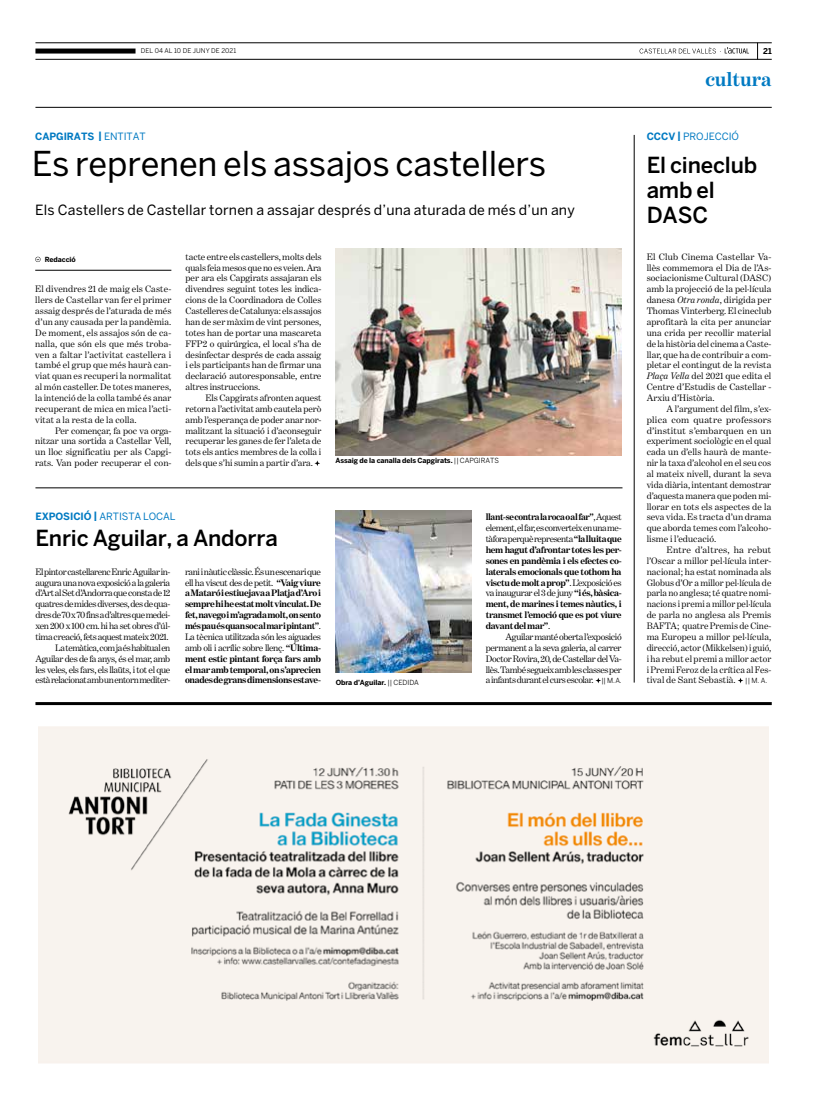
<style>
.page{position:relative;width:820px;height:1106px;background:#fff}
.page>*{position:absolute;margin:0;border:0;box-sizing:border-box;transform-origin:0 0}
.t1{font:34px "Benton Sans";letter-spacing:-.005em;color:#000}
.t2{font:500 22px/25px "Benton Sans";letter-spacing:-.01em;color:#000}
.t3{font:700 20px "Benton Modern One";letter-spacing:-.005em;color:#007ac2}
.t4{font:14px "Benton Sans";letter-spacing:.015em;color:#000}
.t5{font:10px "Benton Sans";letter-spacing:-.005em;color:#007ac2}
.t6{font:700 10px "Benton Sans";letter-spacing:-.01em;color:#007ac2}
.t7{font:9.5px/10.9px "Benton Modern One";letter-spacing:-.035em;color:#000;text-align:justify}
.t8{font:700 9.5px/10.9px "Benton Modern One";letter-spacing:-.035em;color:#000;text-align:justify}
.t9{font:700 8px "Benton Sans";color:#000}
.t10{font:700 7px "Benton Sans";letter-spacing:-.01em;color:#000}
.t11{font:6.5px "Benton Sans";letter-spacing:.005em;color:#000}
.s1{font-weight:400}
.s2{font-weight:700}
.s3{font-family:"Benton Sans";font-size:7px}
.s4{font-style:italic}
</style>
<div class="page">
<svg style="left:757px;top:44px;width:1px;height:15px"></svg>
<svg style="left:639px;top:47px;width:109px;height:7px"></svg>
<hr style="left:35px;top:107px;width:736px;height:1px;background:#000">
<hr style="left:35px;top:43px;width:736px;height:1px;background:#000">
<hr style="left:35px;top:59px;width:736px;height:1px;background:#000">
<div style="left:35px;top:49px;width:100px;height:5px;background:#000"></div>
<hr style="left:35px;top:702px;width:736px;height:3px;background:#000">
<hr style="left:35px;top:487px;width:587px;height:1px;background:#000">
<img style="left:335px;top:249px;width:286px;height:206px">
<svg style="left:35px;top:257px;width:6px;height:5px"></svg>
<hr style="left:35px;top:270px;width:136px;height:1px;background:#000">
<svg style="left:738px;top:678px;width:5px;height:5px"></svg>
<hr style="left:633px;top:135px;width:1px;height:547px;background:#000">
<svg style="left:314px;top:460px;width:6px;height:6px"></svg>
<svg style="left:595px;top:678px;width:6px;height:5px"></svg>
<img style="left:335px;top:510px;width:136px;height:162px">
<img style="left:38px;top:726px;width:730px;height:337px">
<p class="t11" style="left:141px;top:47px;width:97px">DEL 04 AL 10 DE JUNY DE 2021</p>
<p class="t9" style="left:762px;top:46px;width:10px">21</p>
<h3 class="t3" style="left:705px;top:68px;width:68px">cultura</h3>
<p class="t6" style="left:35px;top:131px;width:112px">CAPGIRATS | <span class="s1">ENTITAT</span></p>
<p class="t5" style="left:646px;top:131px;width:94px"><span class="s2">CCCV |</span> PROJECCIÓ</p>
<h1 class="t1" style="left:32px;top:143px;width:516px">Es reprenen els assajos castellers</h1>
<h3 class="t4" style="left:35px;top:202px;width:541px">Els Castellers de Castellar tornen a assajar després d’una aturada de més d’un any</h3>
<p class="t10" style="left:45px;top:255px;width:33px">Redacció</p>
<p class="t7" style="left:185px;top:251px;width:137px">tacte entre els castellers, molts dels quals feia mesos que no es veien. Ara per ara els Capgirats assajaran els divendres seguint totes les indica&shy;cions de la Coordinadora de Colles Castelleres de Catalunya: els assajos han de ser màxim de vint persones, totes han de portar una mascareta FFP2 o quirúrgica, el local s’ha de desinfectar després de cada assaig i els participants han de firmar una declaració autoresponsable, entre altres instruccions.</p>
<p class="t7" style="left:185px;top:392px;width:137px;text-indent:20px">Els Capgirats afronten aquest retorn a l’activitat amb cautela però amb l’esperança de poder anar nor&shy;malitzant la situació i d’aconseguir recuperar les ganes de fer l’aleta de tots els antics membres de la colla i dels que s’hi sumin a partir d’ara.</p>
<p class="t7" style="left:35px;top:284px;width:138px">El divendres 21 de maig els Caste&shy;llers de Castellar van fer el primer assaig després de l’aturada de més d’un any causada per la pandèmia.<br>De moment, els assajos són de ca&shy;nalla, que són els que més troba&shy;ven a faltar l’activitat castellera i també el grup que més haurà can&shy;viat quan es recuperi la normalitat al món casteller. De totes maneres, la intenció de la colla també és anar recuperant de mica en mica l’acti&shy;vitat a la resta de la colla.</p>
<p class="t7" style="left:35px;top:425px;width:137px;text-indent:20px">Per començar, fa poc va orga&shy;nitzar una sortida a Castellar Vell, un lloc significatiu per als Capgi&shy;rats. Van poder recuperar el con-</p>
<p class="t10" style="left:335px;top:456px;width:165px">Assaig de la canalla dels Capgirats. <span class="s1">|| CAPGIRATS</span></p>
<p class="t5" style="left:35px;top:511px;width:141px"><span class="s2">EXPOSICIÓ |</span> ARTISTA LOCAL</p>
<h2 class="t2" style="left:35px;top:525px;width:244px">Enric Aguilar, a Andorra</h2>
<p class="t7" style="left:35px;top:566px;width:136px;text-align:right">El pintor castellarenc Enric Aguilar in&shy;augura una nova exposició a la galeria d’Art al Set d’Andorra que consta de 12 quatres de mides diverses, des de qua&shy;dres de 70 x 70 fins a d’altres que medei&shy;xen 200 x 100 cm. hi ha set obres d’úl&shy;tima creació, fets aquest mateix 2021.<br>La temàtica, com ja és habitual en Aguilar des de fa anys, és el mar, amb les veles, els fars, els llaüts, i tot el que està relacionat amb un entorn mediter-</p>
<p class="t8" style="left:185px;top:566px;width:137px"><span class="s1">rani i nàutic clàssic. És un escenari que ell ha viscut des de petit.</span> “Vaig viure a Mataró i estiuejava a Platja d’Aro i sempre hi he estat molt vinculat. De fet, navego i m’agrada molt, on sento més pau és quan soc al mar i pintant”<span class="s1">.<br>La tècnica utilitzada són les aiguades amb oli i acrílic sobre llenç.</span> “Última&shy;ment estic pintant força fars amb el mar amb temporal, on s’aprecien onades de grans dimensions estave-</p>
<p class="t8" style="left:485px;top:511px;width:137px">llant-se contra la roca o al far”<span class="s1">, Aquest element, el far, es converteix en una me&shy;tàfora perquè representa</span> “la lluita que hem hagut d’afrontar totes les per&shy;sones en pandèmia i els efectes co&shy;laterals emocionals que tothom ha visctu de molt a prop”<span class="s1">. L’exposició es va inaugurar el 3 de juny</span> “i és, bàsica&shy;ment, de marines i temes nàutics, i transmet l’emoció que es pot viure davant del mar”<span class="s1">.</span></p>
<p class="t7" style="left:485px;top:631px;width:137px;text-indent:20px">Aguilar manté oberta l’exposició permanent a la seva galeria, al carrer Doctor Rovira, 20, de Castellar del Va&shy;llès. També segueix amb les classes per</p>
<p class="t10" style="left:335px;top:677px;width:85px">Obra d’Aguilar. <span class="s1">|| CEDIDA</span></p>
<p class="t7" style="left:485px;top:674px;width:137px">a infants durant el curs escolar. <span class="s3">|| M. A.</span></p>
<h2 class="t2" style="left:646px;top:152px;width:112px">El cineclub amb el<br>DASC</h2>
<p class="t7" style="left:646px;top:251px;width:126px">El Club Cinema Castellar Va&shy;llès commemora el Dia de l’As&shy;sociacionisme Cultural (DASC) amb la projecció de la pel·lícula danesa <span class="s4">Otra ronda</span>, dirigida per Thomas Vinterberg. El cineclub aprofitarà la cita per anunciar una crida per recollir material de la història del cinema a Caste&shy;llar, que ha de contribuir a com&shy;pletar el contingut de la revista <span class="s4">Plaça Vella</span> del 2021 que edita el Centre d’Estudis de Castellar - Arxiu d’Història.</p>
<p class="t7" style="left:646px;top:403px;width:126px;text-indent:20px">A l’argument del film, s’ex&shy;plica com quatre professors d’institut s’embarquen en un experiment sociològic en el qual cada un d’ells haurà de mante&shy;nir la taxa d’alcohol en el seu cos al mateix nivell, durant la seva vida diària, intentant demostrar d’aquesta manera que poden mi&shy;llorar en tots els aspectes de la seva vida. Es tracta d’un drama que aborda temes com l’alcoho&shy;lisme i l’educació.</p>
<p class="t7" style="left:646px;top:544px;width:126px;text-indent:20px">Entre d’altres, ha rebut l’Oscar a millor pel·lícula inter&shy;nacional; ha estat nominada als Globus d’Or a millor pel·lícula de parla no anglesa; té quatre nomi&shy;nacions i premi a millor pel·lícula de parla no anglesa als Premis BAFTA; quatre Premis de Cine&shy;ma Europeu a millor pel·lícula, direcció, actor (Mikkelsen) i guió, i ha rebut el premi a millor actor i Premi Feroz de la crítica al Fes&shy;tival de Sant Sebastià. <span class="s3">|| M. A.</span></p>
</div>
